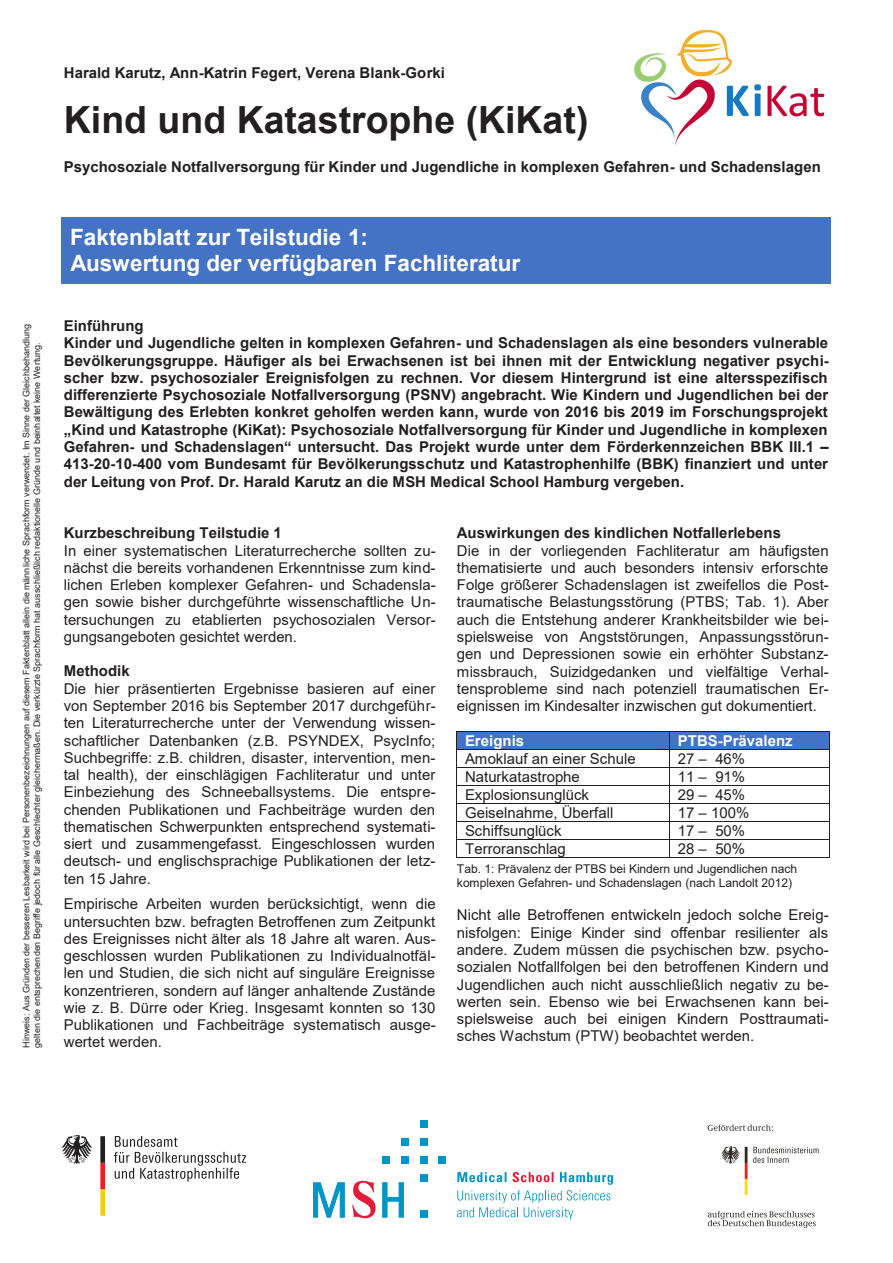
<style>
.page{position:relative;width:893px;height:1263px;background:#fff}
.page>*{position:absolute;margin:0;border:0;box-sizing:border-box;transform-origin:0 0}
.t1{font:700 37.5px "Arial";color:#231f20}
.t2{font:700 22.5px/25.8px "Arial";color:#fff}
.t3{font:15px/17.2px "Arial";color:#231f20}
.t4{font:700 15px/17.2px "Arial";color:#231f20}
.t5{font:700 15px "Arial";color:#fff}
.t6{font:12px/13.8px "Arial";letter-spacing:-.005em;color:#231f20}
.t7{font:9px/10.8px "Arial";letter-spacing:.005em;color:#231f20}
.s1{font-style:inherit}
.s2{font-weight:700}
</style>
<div class="page">
<div style="left:62px;top:217px;width:769px;height:7px;background:#4472c4"></div>
<div style="left:62px;top:224px;width:769px;height:26px;background:#4472c4"></div>
<div style="left:62px;top:250px;width:769px;height:26px;background:#4472c4"></div>
<div style="left:62px;top:276px;width:769px;height:7px;background:#4472c4"></div>
<div style="left:457px;top:732px;width:212px;height:17px;background:#4472c4"></div>
<div style="left:670px;top:732px;width:159px;height:17px;background:#4472c4"></div>
<hr style="left:457px;top:731px;width:212px;height:1px;background:#231f20">
<hr style="left:670px;top:731px;width:159px;height:1px;background:#231f20">
<hr style="left:457px;top:749px;width:212px;height:1px;background:#231f20">
<hr style="left:670px;top:749px;width:159px;height:1px;background:#231f20">
<hr style="left:457px;top:767px;width:212px;height:1px;background:#231f20">
<hr style="left:670px;top:767px;width:159px;height:1px;background:#231f20">
<hr style="left:457px;top:785px;width:212px;height:1px;background:#231f20">
<hr style="left:670px;top:785px;width:159px;height:1px;background:#231f20">
<hr style="left:457px;top:803px;width:212px;height:1px;background:#231f20">
<hr style="left:670px;top:803px;width:159px;height:1px;background:#231f20">
<hr style="left:457px;top:821px;width:212px;height:1px;background:#231f20">
<hr style="left:670px;top:821px;width:159px;height:1px;background:#231f20">
<hr style="left:457px;top:839px;width:212px;height:1px;background:#231f20">
<hr style="left:670px;top:839px;width:159px;height:1px;background:#231f20">
<hr style="left:457px;top:857px;width:212px;height:1px;background:#231f20">
<svg style="left:669px;top:731px;width:1px;height:127px"></svg>
<hr style="left:670px;top:857px;width:159px;height:1px;background:#231f20">
<svg style="left:829px;top:731px;width:1px;height:127px"></svg>
<svg style="left:61px;top:1135px;width:31px;height:29px"></svg>
<svg style="left:100px;top:1136px;width:5px;height:80px"></svg>
<svg style="left:114px;top:1136px;width:132px;height:45px"></svg>
<svg style="left:721px;top:1146px;width:26px;height:49px"></svg>
<svg style="left:753px;top:1147px;width:66px;height:16px"></svg>
<svg style="left:708px;top:1124px;width:65px;height:7px"></svg>
<svg style="left:708px;top:1211px;width:108px;height:17px"></svg>
<svg style="left:382px;top:1182px;width:22px;height:36px"></svg>
<svg style="left:352px;top:1181px;width:24px;height:37px"></svg>
<svg style="left:313px;top:1182px;width:32px;height:36px"></svg>
<div style="left:420px;top:1138px;width:8px;height:8px;background:#0094c8"></div>
<div style="left:401px;top:1138px;width:8px;height:8px;background:#0094c8"></div>
<div style="left:420px;top:1120px;width:8px;height:8px;background:#0094c8"></div>
<div style="left:420px;top:1156px;width:8px;height:8px;background:#0094c8"></div>
<div style="left:438px;top:1156px;width:8px;height:8px;background:#0094c8"></div>
<div style="left:401px;top:1156px;width:8px;height:8px;background:#0094c8"></div>
<div style="left:382px;top:1156px;width:8px;height:8px;background:#0094c8"></div>
<div style="left:420px;top:1174px;width:8px;height:8px;background:#0094c8"></div>
<div style="left:420px;top:1210px;width:8px;height:7px;background:#0094c8"></div>
<svg style="left:457px;top:1172px;width:156px;height:48px"></svg>
<img style="left:634px;top:29px;width:191px;height:117px">
<p class="t7" style="left:21px;top:1048px;width:725px;rotate:-90deg">Hinweis: Aus Gründen der besseren Lesbarkeit wird bei Personenbezeichnungen auf diesem Faktenblatt allein die männliche Sprachform verwendet. Im Sinne der Gleichbehandlung gelten die entsprechenden Begriffe jedoch für alle Geschlechter gleichermaßen. Die verkürzte Sprachform hat ausschließlich redaktionelle Gründe und beinhaltet keine Wertung.</p>
<p class="t4" style="left:64px;top:64px;width:382px">Harald Karutz, Ann-Katrin Fegert, Verena Blank-Gorki</p>
<p class="t1" style="left:64px;top:94px;width:526px">Kind und Katastrophe (KiKat)</p>
<p class="t4" style="left:64px;top:159px;width:758px">Psychosoziale Notfallversorgung für Kinder und Jugendliche in komplexen Gefahren- und Schadenslagen</p>
<p class="t2" style="left:70px;top:224px;width:451px">Faktenblatt zur Teilstudie 1:<br>Auswertung der verfügbaren Fachliteratur</p>
<p class="t4" style="left:64px;top:317px;width:766px">Einführung<br>Kinder und Jugendliche gelten in komplexen Gefahren- und Schadenslagen als eine besonders vulnerable Bevölkerungsgruppe. Häufiger als bei Erwachsenen ist bei ihnen mit der Entwicklung negativer psychi&shy;scher bzw. psychosozialer Ereignisfolgen zu rechnen. Vor diesem Hintergrund ist eine altersspezifisch differenzierte Psychosoziale Notfallversorgung (PSNV) angebracht. Wie Kindern und Jugendlichen bei der Bewältigung des Erlebten konkret geholfen werden kann, wurde von 2016 bis 2019 im Forschungsprojekt <span class="s1">„Kind und Katastrophe (KiKat): Psychosoziale Notfallversorgung für Kinder und Jugendliche in komplexen </span>Gefahren- <span class="s1">und Schadenslagen“ untersucht. Das Projekt wurde unter dem</span> Förderkennzeichen BBK III.1 <span class="s1">– </span>413-20-10-400 vom Bundesamt für Bevölkerungsschutz und Katastrophenhilfe (BBK) finanziert und unter der Leitung von Prof. Dr. Harald Karutz an die MSH Medical School Hamburg vergeben.</p>
<p class="t3" style="left:64px;top:524px;width:373px"><span class="s2">Kurzbeschreibung Teilstudie 1<br></span>In einer systematischen Literaturrecherche sollten zu&shy;nächst die bereits vorhandenen Erkenntnisse zum kind&shy;lichen Erleben komplexer Gefahren- und Schadensla&shy;gen sowie bisher durchgeführte wissenschaftliche Un&shy;tersuchungen zu etablierten psychosozialen Versor&shy;gungsangeboten gesichtet werden.</p>
<p class="t3" style="left:64px;top:662px;width:373px"><span class="s2">Methodik<br></span>Die hier präsentierten Ergebnisse basieren auf einer von September 2016 bis September 2017 durchgeführ&shy;ten Literaturrecherche unter der Verwendung wissen&shy;schaftlicher Datenbanken (z.B. PSYNDEX, PsycInfo; Suchbegriffe: z.B. children, disaster, intervention, men&shy;tal health), der einschlägigen Fachliteratur und unter Einbeziehung des Schneeballsystems. Die entspre&shy;chenden Publikationen und Fachbeiträge wurden den thematischen Schwerpunkten entsprechend systemati&shy;siert und zusammengefasst. Eingeschlossen wurden deutsch- und englischsprachige Publikationen der letz&shy;ten 15 Jahre.</p>
<p class="t3" style="left:64px;top:895px;width:373px;text-align:justify">Empirische Arbeiten wurden berücksichtigt, wenn die untersuchten bzw. befragten Betroffenen zum Zeitpunkt des Ereignisses nicht älter als 18 Jahre alt waren. Aus&shy;geschlossen wurden Publikationen zu Individualnotfäl&shy;len und Studien, die sich nicht auf singuläre Ereignisse konzentrieren, sondern auf länger anhaltende Zustände wie z. B. Dürre oder Krieg. Insgesamt konnten so 130<br>Publikationen und Fachbeiträge systematisch ausge&shy;wertet werden.</p>
<p class="t3" style="left:457px;top:524px;width:373px"><span class="s2">Auswirkungen des kindlichen Notfallerlebens<br></span>Die in der vorliegenden Fachliteratur am häufigsten thematisierte und auch besonders intensiv erforschte Folge größerer Schadenslagen ist zweifellos die Post&shy;traumatische Belastungsstörung (PTBS; Tab. 1). Aber auch die Entstehung anderer Krankheitsbilder wie bei&shy;spielsweise von Angststörungen, Anpassungsstörun&shy;gen und Depressionen sowie ein erhöhter Substanz&shy;missbrauch, Suizidgedanken und vielfältige Verhal&shy;tensprobleme sind nach potenziell traumatischen Er&shy;eignissen im Kindesalter inzwischen gut dokumentiert.</p>
<p class="t5" style="left:465px;top:730px;width:61px">Ereignis</p>
<p class="t5" style="left:678px;top:730px;width:116px">PTBS-Prävalenz</p>
<p class="t3" style="left:465px;top:750px;width:172px">Amoklauf an einer Schule</p>
<p class="t3" style="left:678px;top:750px;width:69px">27 <span class="s1">–</span> 46%</p>
<p class="t3" style="left:465px;top:768px;width:116px">Naturkatastrophe</p>
<p class="t3" style="left:678px;top:768px;width:69px">11 <span class="s1">–</span> 91%</p>
<p class="t3" style="left:465px;top:786px;width:126px">Explosionsunglück</p>
<p class="t3" style="left:678px;top:786px;width:69px">29 <span class="s1">–</span> 45%</p>
<p class="t3" style="left:465px;top:804px;width:150px">Geiselnahme, Überfall</p>
<p class="t3" style="left:678px;top:804px;width:73px">17 <span class="s1">–</span> 100%</p>
<p class="t3" style="left:465px;top:822px;width:98px">Schiffsunglück</p>
<p class="t3" style="left:678px;top:822px;width:69px">17 <span class="s1">–</span> 50%</p>
<p class="t3" style="left:465px;top:840px;width:102px">Terroranschlag</p>
<p class="t3" style="left:678px;top:840px;width:69px">28 <span class="s1">–</span> 50%</p>
<p class="t6" style="left:457px;top:861px;width:342px">Tab. 1: Prävalenz der PTBS bei Kindern und Jugendlichen nach komplexen Gefahren- und Schadenslagen (nach Landolt 2012)</p>
<p class="t3" style="left:457px;top:906px;width:373px;text-align:justify">Nicht alle Betroffenen entwickeln jedoch solche Ereig&shy;nisfolgen: Einige Kinder sind offenbar resilienter als andere. Zudem müssen die psychischen bzw. psycho&shy;sozialen Notfallfolgen bei den betroffenen Kindern und Jugendlichen auch nicht ausschließlich negativ zu be&shy;werten sein. Ebenso wie bei Erwachsenen kann bei&shy;spielsweise auch bei einigen Kindern Posttraumati&shy;sches Wachstum (PTW) beobachtet werden.</p>
</div>
